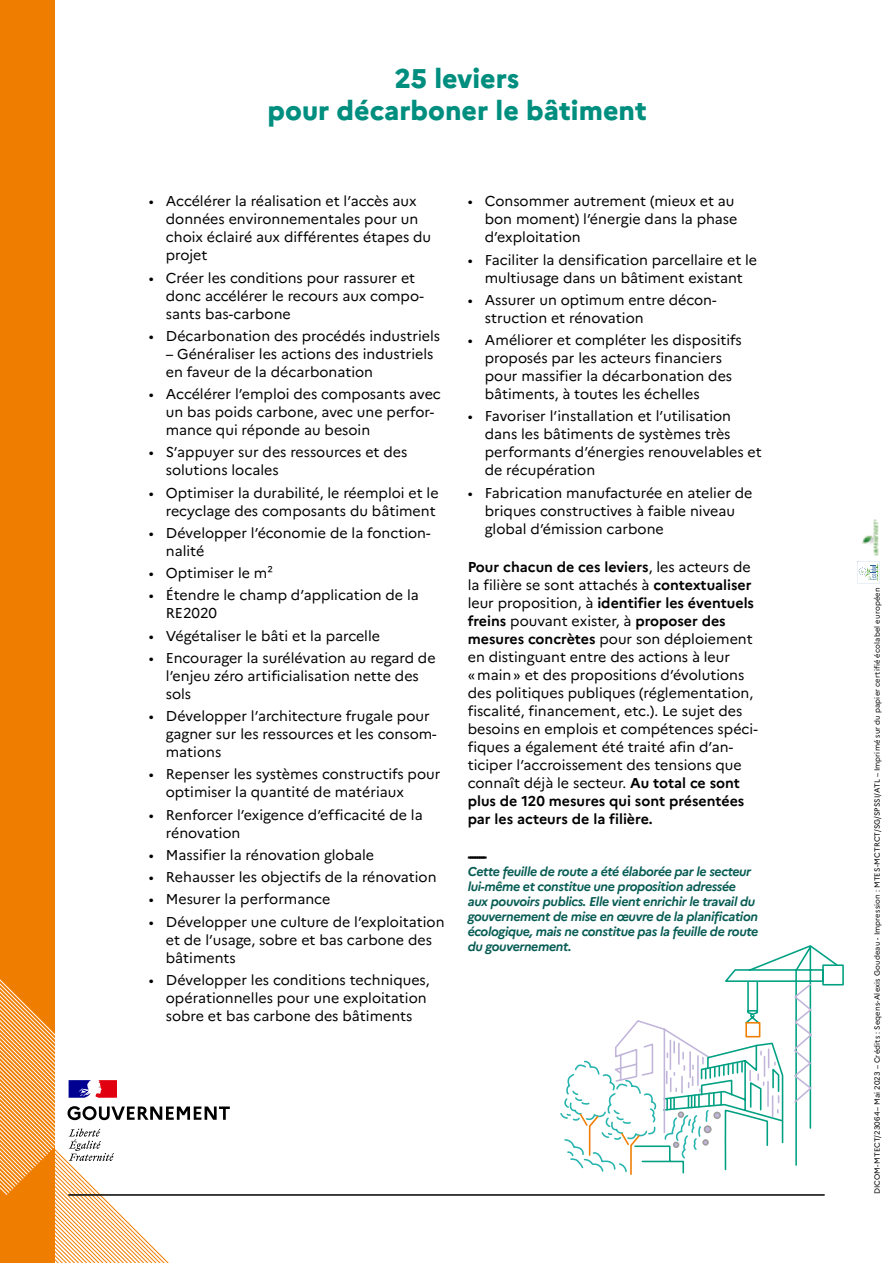
<style>
.page{position:relative;width:893px;height:1263px;background:#fff}
.page>*{position:absolute;margin:0;border:0;box-sizing:border-box;transform-origin:0 0}
.t1{font:800 27px/31.5px "Marianne";color:#008e7f;text-align:center}
.t2{font:14.25px/18px "Marianne";color:#000}
.t3{font:800 13.5px "Marianne";color:#000}
.t4{font:italic 700 12.75px/15px "Marianne";letter-spacing:-.03em;color:#085d55}
.t5{font:7.5px "Marianne";letter-spacing:.02em;color:#000}
.s1{font-weight:700}
</style>
<div class="page">
<div style="left:0;top:0;width:54px;height:1263px;background:#ef7d00"></div>
<hr style="left:69px;top:1194px;width:755px;height:2px;background:#000">
<svg style="left:560px;top:945px;width:279px;height:230px"></svg>
<img style="left:862px;top:519px;width:17px;height:37px">
<svg style="left:857px;top:561px;width:23px;height:22px"></svg>
<svg style="left:0;top:850px;width:230px;height:413px"></svg>
<h1 class="t1" style="left:267px;top:61px;width:381px">25 leviers<br>pour décarboner le bâtiment</h1>
<p class="t2" style="left:166px;top:191px;width:267px;text-indent:-17px">• Accélérer la réalisation et l’accès aux données environnementales pour un choix éclairé aux différentes étapes du projet</p>
<p class="t2" style="left:166px;top:267px;width:260px;text-indent:-17px">• Créer les conditions pour rassurer et donc accélérer le recours aux compo&shy;sants bas-carbone</p>
<p class="t2" style="left:149px;top:326px;width:293px">• Décarbonation des procédés industriels</p>
<p class="t2" style="left:166px;top:344px;width:269px">– Généraliser les actions des industriels en faveur de la décarbonation</p>
<p class="t2" style="left:166px;top:384px;width:277px;text-indent:-17px">• Accélérer l’emploi des composants avec un bas poids carbone, avec une perfor&shy;mance qui réponde au besoin</p>
<p class="t2" style="left:166px;top:442px;width:243px;text-indent:-17px">• S’appuyer sur des ressources et des solutions locales</p>
<p class="t2" style="left:149px;top:482px;width:291px;text-align:right">• Optimiser la durabilité, le réemploi et le recyclage des composants du bâtiment</p>
<p class="t2" style="left:166px;top:523px;width:266px;text-indent:-17px">• Développer l’économie de la fonction&shy;nalité</p>
<p class="t2" style="left:149px;top:563px;width:126px">• Optimiser le m²</p>
<p class="t2" style="left:166px;top:585px;width:254px;text-indent:-17px">• Étendre le champ d’application de la<br>RE2020</p>
<p class="t2" style="left:149px;top:625px;width:233px">• Végétaliser le bâti et la parcelle</p>
<p class="t2" style="left:166px;top:648px;width:271px;text-indent:-17px">• Encourager la surélévation au regard de l’enjeu zéro artificialisation nette des sols</p>
<p class="t2" style="left:166px;top:706px;width:272px;text-indent:-17px">• Développer l’architecture frugale pour gagner sur les ressources et les consom&shy;mations</p>
<p class="t2" style="left:166px;top:764px;width:276px;text-indent:-17px">• Repenser les systèmes constructifs pour optimiser la quantité de matériaux</p>
<p class="t2" style="left:166px;top:804px;width:258px;text-indent:-17px">• Renforcer l’exigence d’efficacité de la rénovation</p>
<p class="t2" style="left:149px;top:845px;width:227px">• Massifier la rénovation globale</p>
<p class="t2" style="left:149px;top:867px;width:289px">• Rehausser les objectifs de la rénovation</p>
<p class="t2" style="left:149px;top:889px;width:183px">• Mesurer la performance</p>
<p class="t2" style="left:166px;top:911px;width:280px;text-indent:-17px">• Développer une culture de l’exploitation et de l’usage, sobre et bas carbone des bâtiments</p>
<p class="t2" style="left:166px;top:970px;width:265px;text-indent:-17px">• Développer les conditions techniques, opérationnelles pour une exploitation sobre et bas carbone des bâtiments</p>
<p class="t2" style="left:485px;top:191px;width:254px;text-indent:-17px">• Consommer autrement (mieux et au bon moment) l’énergie dans la phase d’exploitation</p>
<p class="t2" style="left:468px;top:249px;width:291px;text-align:center">• Faciliter la densification parcellaire et le multiusage dans un bâtiment existant</p>
<p class="t2" style="left:485px;top:290px;width:233px;text-indent:-17px">• Assurer un optimum entre décon&shy;struction et rénovation</p>
<p class="t2" style="left:485px;top:330px;width:259px;text-indent:-17px">• Améliorer et compléter les dispositifs proposés par les acteurs financiers pour massifier la décarbonation des bâtiments, à toutes les échelles</p>
<p class="t2" style="left:485px;top:406px;width:279px;text-indent:-17px">• Favoriser l’installation et l’utilisation dans les bâtiments de systèmes très performants d’énergies renouvelables et de récupération</p>
<p class="t2" style="left:485px;top:482px;width:269px;text-indent:-17px">• Fabrication manufacturée en atelier de briques constructives à faible niveau global d’émission carbone</p>
<p class="t2" style="left:468px;top:556px;width:292px"><span class="s1">Pour chacun de ces leviers</span>, les acteurs de la filière se sont attachés à <span class="s1">contextualiser </span>leur proposition, à <span class="s1">identifier les éventuels freins</span> pouvant exister, à <span class="s1">proposer des mesures concrètes</span> pour son déploiement en distinguant entre des actions à leur<br>« main » et des propositions d’évolutions des politiques publiques (réglementation, fiscalité, financement, etc.). Le sujet des besoins en emplois et compétences spéci&shy;fiques a également été traité afin d’an&shy;ticiper l’accroissement des tensions que connaît déjà le secteur. <span class="s1">Au total ce sont plus de 120 mesures qui sont présentées par les acteurs de la filière.</span></p>
<p class="t3" style="left:468px;top:846px;width:21px">--------</p>
<p class="t4" style="left:468px;top:863px;width:292px">Cette feuille de route a été élaborée par le secteur lui-même et constitue une proposition adressée aux pouvoirs publics. Elle vient enrichir le travail du gouvernement de mise en œuvre de la planification écologique, mais ne constitue pas la feuille de route du gouvernement.</p>
<p class="t5" style="left:871px;top:1194px;width:608px;rotate:-90deg">DICOM-MTECT/23064– Mai 2023 – Crédits : Seqens-Alexis Goudeau - Impression : MTES-MCTRCT/SG/SPSSI/ATL – Imprimé sur du papier certifié écolabel européen</p>
</div>
